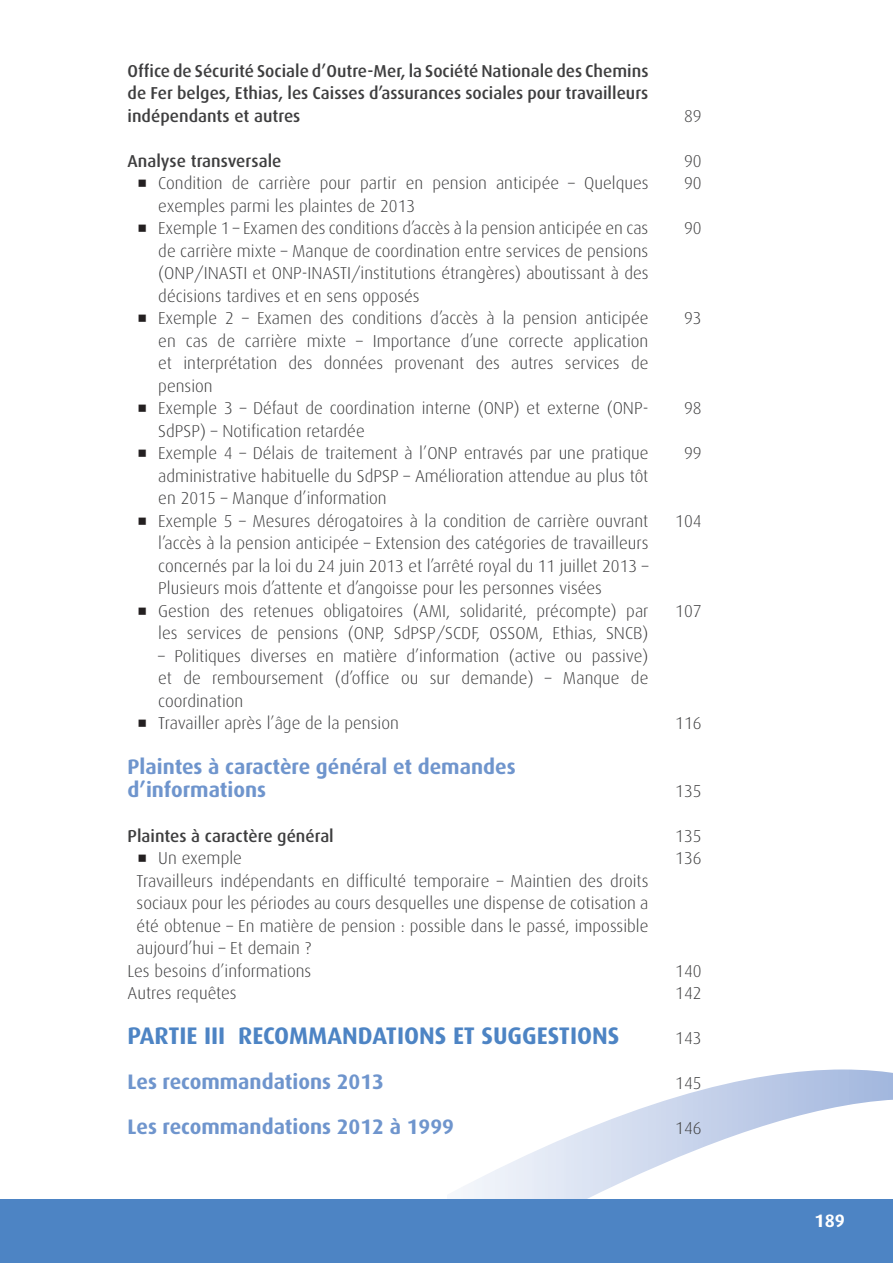
<style>
.page{position:relative;width:893px;height:1263px;background:#fff}
.page>*{position:absolute;margin:0;border:0;box-sizing:border-box;transform-origin:0 0}
.t1{font:700 24px "Dax";color:#4d84c4}
.t2{font:700 21px/22.5px "Dax";color:#6f95cd}
.t3{font:700 18px "Dax";color:#fff}
.broodtekst{font:300 17.25px/22.5px "Dax";color:#3e3e3f;text-align:justify}
.t4{font:500 17.25px/22.5px "Dax";color:#3e3e3f;text-align:justify}
</style>
<div class="page">
<svg style="left:455px;top:1069px;width:438px;height:130px"></svg>
<div style="left:0;top:1199px;width:893px;height:64px;background:#4d84c4"></div>
<p class="t4" style="left:128px;top:59px;width:522px">Office de Sécurité Sociale d’Outre-Mer, la Société Nationale des Chemins de Fer belges, Ethias, les Caisses d’assurances sociales pour travailleurs indépendants et autres</p>
<p class="t4" style="left:128px;top:149px;width:155px">Analyse transversale</p>
<p class="broodtekst" style="left:158px;top:172px;width:492px">Condition de carrière pour partir en pension anticipée – Quelques exemples parmi les plaintes de 2013</p>
<p class="broodtekst" style="left:158px;top:217px;width:492px">Exemple 1 – Examen des conditions d’accès à la pension anticipée en cas de carrière mixte – Manque de coordination entre services de pensions (ONP/INASTI et ONP-INASTI/institutions étrangères) aboutissant à des décisions tardives et en sens opposés</p>
<p class="broodtekst" style="left:158px;top:307px;width:492px">Exemple 2 – Examen des conditions d’accès à la pension anticipée en cas de carrière mixte – Importance d’une correcte application et interprétation des données provenant des autres services de pension</p>
<p class="broodtekst" style="left:158px;top:397px;width:492px">Exemple 3 – Défaut de coordination interne (ONP) et externe (ONP-<br>SdPSP) – Notification retardée</p>
<p class="broodtekst" style="left:158px;top:442px;width:492px">Exemple 4 – Délais de traitement à l’ONP entravés par une pratique administrative habituelle du SdPSP – Amélioration attendue au plus tôt en 2015 – Manque d’information</p>
<p class="broodtekst" style="left:158px;top:509px;width:492px">Exemple 5 – Mesures dérogatoires à la condition de carrière ouvrant l’accès à la pension anticipée – Extension des catégories de travailleurs concernés par la loi du 24 juin 2013 et l’arrêté royal du 11 juillet 2013 – Plusieurs mois d’attente et d’angoisse pour les personnes visées</p>
<p class="broodtekst" style="left:158px;top:599px;width:492px">Gestion des retenues obligatoires (AMI, solidarité, précompte) par les services de pensions (ONP, SdPSP/SCDF, OSSOM, Ethias, SNCB)</p>
<p class="broodtekst" style="left:158px;top:644px;width:492px">– Politiques diverses en matière d’information (active ou passive) et de remboursement (d’office ou sur demande) – Manque de coordination</p>
<p class="broodtekst" style="left:158px;top:712px;width:242px">Travailler après l’âge de la pension</p>
<p class="t2" style="left:128px;top:756px;width:390px">Plaintes à caractère général et demandes d’informations</p>
<p class="t4" style="left:128px;top:824px;width:208px">Plaintes à caractère général</p>
<p class="broodtekst" style="left:158px;top:847px;width:85px">Un exemple</p>
<p class="broodtekst" style="left:137px;top:869px;width:513px">Travailleurs indépendants en difficulté temporaire – Maintien des droits sociaux pour les périodes au cours desquelles une dispense de cotisation a été obtenue – En matière de pension : possible dans le passé, impossible aujourd’hui – Et demain ?</p>
<p class="broodtekst" style="left:128px;top:959px;width:185px">Les besoins d’informations</p>
<p class="broodtekst" style="left:128px;top:982px;width:111px">Autres requêtes</p>
<p class="t1" style="left:128px;top:1022px;width:493px">PARTIE III RECOMMANDATIONS ET SUGGESTIONS</p>
<p class="t2" style="left:128px;top:1071px;width:258px">Les recommandations 2013</p>
<p class="t2" style="left:128px;top:1116px;width:328px">Les recommandations 2012 à 1999</p>
<p class="broodtekst" style="left:684px;top:104px;width:19px">89</p>
<p class="broodtekst" style="left:684px;top:149px;width:19px">90</p>
<p class="broodtekst" style="left:684px;top:172px;width:19px">90</p>
<p class="broodtekst" style="left:684px;top:217px;width:19px">90</p>
<p class="broodtekst" style="left:684px;top:307px;width:19px">93</p>
<p class="broodtekst" style="left:684px;top:397px;width:19px">98</p>
<p class="broodtekst" style="left:684px;top:442px;width:19px">99</p>
<p class="broodtekst" style="left:675px;top:509px;width:28px">104</p>
<p class="broodtekst" style="left:675px;top:599px;width:28px">107</p>
<p class="broodtekst" style="left:675px;top:712px;width:28px">116</p>
<p class="broodtekst" style="left:675px;top:779px;width:28px">135</p>
<p class="broodtekst" style="left:675px;top:824px;width:28px">135</p>
<p class="broodtekst" style="left:675px;top:847px;width:28px">136</p>
<p class="broodtekst" style="left:675px;top:959px;width:28px">140</p>
<p class="broodtekst" style="left:675px;top:982px;width:28px">142</p>
<p class="broodtekst" style="left:675px;top:1027px;width:28px">143</p>
<p class="broodtekst" style="left:675px;top:1072px;width:28px">145</p>
<p class="broodtekst" style="left:675px;top:1117px;width:28px">146</p>
<p class="t3" style="left:814px;top:1210px;width:32px">189</p>
</div>
